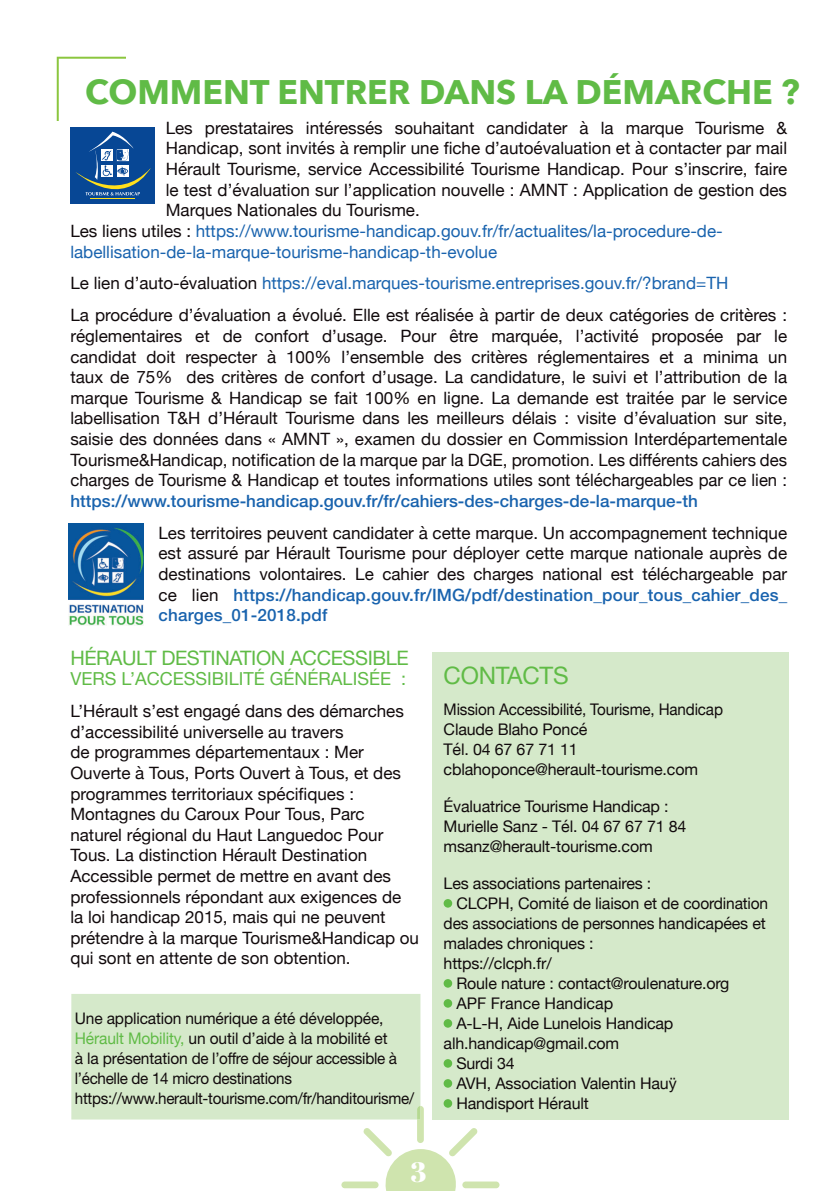
<style>
.page{position:relative;width:840px;height:1191px;background:#fff}
.page>*{position:absolute;margin:0;border:0;box-sizing:border-box;transform-origin:0 0}
.t1{font:700 34px "Avenir Next";color:#60bb46}
.t2{font:28px "Abril Fatface";color:#fff}
.t3{font:24px "Helvetica Neue";letter-spacing:-.01em;color:#60bb46}
.t4{font:20px "Helvetica Neue";letter-spacing:-.02em;color:#60bb46}
.t5{font:18px "Helvetica Neue";color:#60bb46}
.t6{font:17px/20.6px "Helvetica Neue";color:#110a0c}
.t7{font:17px "Helvetica Neue";color:#1963ae}
.t8{font:500 17px "Helvetica Neue";color:#1963ae}
.t9{font:16px/20px "Helvetica Neue";letter-spacing:-.01em;color:#110a0c}
.t10{font:16px/20px "Helvetica Neue";letter-spacing:-.02em;color:#110a0c}
.t11{font:16px/20px "Helvetica Neue";letter-spacing:-.01em;color:#110a0c;scale:.95 1}
.s1{color:#110a0c}
.s2{color:#1963ae}
.s3{font-weight:500;color:#1963ae}
.s4{color:#60bb46}
</style>
<div class="page">
<div style="left:462px;top:1181px;width:37px;height:7px;background:#cfe4ae;border-radius:3px"></div>
<div style="left:341px;top:1181px;width:37px;height:7px;background:#cfe4ae;border-radius:3px"></div>
<svg style="left:57px;top:57px;width:69px;height:64px"></svg>
<div style="left:69px;top:127px;width:85px;height:76px;background:#074795"></div>
<svg style="left:76px;top:132px;width:75px;height:67px"></svg>
<img style="left:69px;top:523px;width:75px;height:102px">
<div style="left:431px;top:1096px;width:357px;height:23px;background:#d5e9ca"></div>
<div style="left:431px;top:652px;width:357px;height:444px;background:#d5e9ca"></div>
<div style="left:443px;top:899px;width:9px;height:8px;background:#60bb46;border-radius:50%"></div>
<div style="left:443px;top:979px;width:9px;height:8px;background:#60bb46;border-radius:50%"></div>
<div style="left:443px;top:999px;width:9px;height:8px;background:#60bb46;border-radius:50%"></div>
<div style="left:443px;top:1019px;width:9px;height:8px;background:#60bb46;border-radius:50%"></div>
<div style="left:443px;top:1059px;width:9px;height:8px;background:#60bb46;border-radius:50%"></div>
<div style="left:443px;top:1079px;width:9px;height:8px;background:#60bb46;border-radius:50%"></div>
<div style="left:443px;top:1099px;width:9px;height:8px;background:#60bb46;border-radius:50%"></div>
<div style="left:71px;top:994px;width:349px;height:125px;background:#d5e9ca"></div>
<svg style="left:363px;top:1106px;width:114px;height:85px"></svg>
<h1 class="t1" style="left:85px;top:70px;width:715px">COMMENT ENTRER DANS LA DÉMARCHE ?</h1>
<p class="t6" style="left:166px;top:117px;width:622px">Les prestataires intéressés souhaitant candidater à la marque Tourisme &amp;</p>
<p class="t6" style="left:166px;top:138px;width:622px">Handicap, sont invités à remplir une fiche d’autoévaluation et à contacter par mail</p>
<p class="t6" style="left:166px;top:158px;width:622px">Hérault Tourisme, service Accessibilité Tourisme Handicap. Pour s’inscrire, faire</p>
<p class="t6" style="left:166px;top:179px;width:622px">le test d’évaluation sur l’application nouvelle : AMNT : Application de gestion des</p>
<p class="t6" style="left:166px;top:200px;width:255px">Marques Nationales du Tourisme.</p>
<p class="t7" style="left:70px;top:221px;width:653px"><span class="s1">Les liens utiles :</span> https://www.tourisme-handicap.gouv.fr/fr/actualites/la-procedure-de-</p>
<p class="t7" style="left:70px;top:241px;width:428px">labellisation-de-la-marque-tourisme-handicap-th-evolue</p>
<p class="t6" style="left:70px;top:267px;width:718px;line-height:32px">Le lien d’auto-évaluation <span class="s2">https://eval.marques-tourisme.entreprises.gouv.fr/?brand=TH<br></span>La procédure d’évaluation a évolué. Elle est réalisée à partir de deux catégories de critères :</p>
<p class="t6" style="left:70px;top:325px;width:718px;text-align:justify">réglementaires et de confort d’usage. Pour être marquée, l’activité proposée par le candidat doit respecter à 100% l’ensemble des critères réglementaires et a minima un taux de 75% des critères de confort d’usage. La candidature, le suivi et l’attribution de la marque Tourisme &amp; Handicap se fait 100% en ligne. La demande est traitée par le service labellisation T&amp;H d’Hérault Tourisme dans les meilleurs délais : visite d’évaluation sur site, saisie des données dans « AMNT », examen du dossier en Commission Interdépartementale Tourisme&amp;Handicap, notification de la marque par la DGE, promotion. Les différents cahiers des charges de Tourisme &amp; Handicap et toutes informations utiles sont téléchargeables par ce lien :</p>
<p class="t8" style="left:70px;top:495px;width:628px">https://www.tourisme-handicap.gouv.fr/fr/cahiers-des-charges-de-la-marque-th</p>
<p class="t6" style="left:158px;top:522px;width:630px;text-align:justify">Les territoires peuvent candidater à cette marque. Un accompagnement technique est assuré par Hérault Tourisme pour déployer cette marque nationale auprès de destinations volontaires. Le cahier des charges national est téléchargeable par ce lien <span class="s3">https://handicap.gouv.fr/IMG/pdf/destination_pour_tous_cahier_des_ charges_01-2018.pdf</span></p>
<p class="t4" style="left:70px;top:650px;width:340px">HÉRAULT DESTINATION ACCESSIBLE</p>
<p class="t5" style="left:70px;top:672px;width:337px">VERS L’ACCESSIBILITÉ GÉNÉRALISÉE :</p>
<p class="t6" style="left:70px;top:700px;width:350px">L’Hérault s’est engagé dans des démarches d’accessibilité universelle au travers<br>de programmes départementaux : Mer Ouverte à Tous, Ports Ouvert à Tous, et des programmes territoriaux spécifiques :<br>Montagnes du Caroux Pour Tous, Parc naturel régional du Haut Languedoc Pour Tous. La distinction Hérault Destination Accessible permet de mettre en avant des professionnels répondant aux exigences de<br>la loi handicap 2015, mais qui ne peuvent prétendre à la marque Tourisme&amp;Handicap ou qui sont en attente de son obtention.</p>
<h3 class="t3" style="left:443px;top:661px;width:126px">CONTACTS</h3>
<p class="t11" style="left:443px;top:699px;width:295px">Mission Accessibilité, Tourisme, Handicap<br>Claude Blaho Poncé<br>Tél. 04 67 67 71 11 cblahoponce@herault-tourisme.com</p>
<p class="t9" style="left:443px;top:796px;width:244px">Évaluatrice Tourisme Handicap :<br>Murielle Sanz - Tél. 04 67 67 71 84 msanz@herault-tourisme.com</p>
<p class="t9" style="left:443px;top:873px;width:209px">Les associations partenaires :</p>
<p class="t9" style="left:456px;top:893px;width:313px">CLCPH, Comité de liaison et de coordination</p>
<p class="t9" style="left:443px;top:913px;width:323px">des associations de personnes handicapées et</p>
<p class="t9" style="left:443px;top:933px;width:151px">malades chroniques :</p>
<p class="t9" style="left:443px;top:953px;width:109px">https://clcph.fr/</p>
<p class="t9" style="left:456px;top:973px;width:274px">Roule nature : contact@roulenature.org</p>
<p class="t9" style="left:456px;top:993px;width:158px">APF France Handicap</p>
<p class="t9" style="left:456px;top:1013px;width:218px">A-L-H, Aide Lunelois Handicap</p>
<p class="t9" style="left:443px;top:1033px;width:177px">alh.handicap@gmail.com</p>
<p class="t9" style="left:456px;top:1053px;width:60px">Surdi 34</p>
<p class="t9" style="left:456px;top:1073px;width:222px">AVH, Association Valentin Hauÿ</p>
<p class="t9" style="left:456px;top:1093px;width:134px">Handisport Hérault</p>
<p class="t10" style="left:75px;top:1010px;width:340px">Une application numérique a été développée, <span class="s4">Hérault Mobility,</span> un outil d’aide à la mobilité et<br>à la présentation de l’offre de séjour accessible à l’échelle de 14 micro destinations https://www.herault-tourisme.com/fr/handitourisme/</p>
<h2 class="t2" style="left:410px;top:1152px;width:18px">3</h2>
</div>
